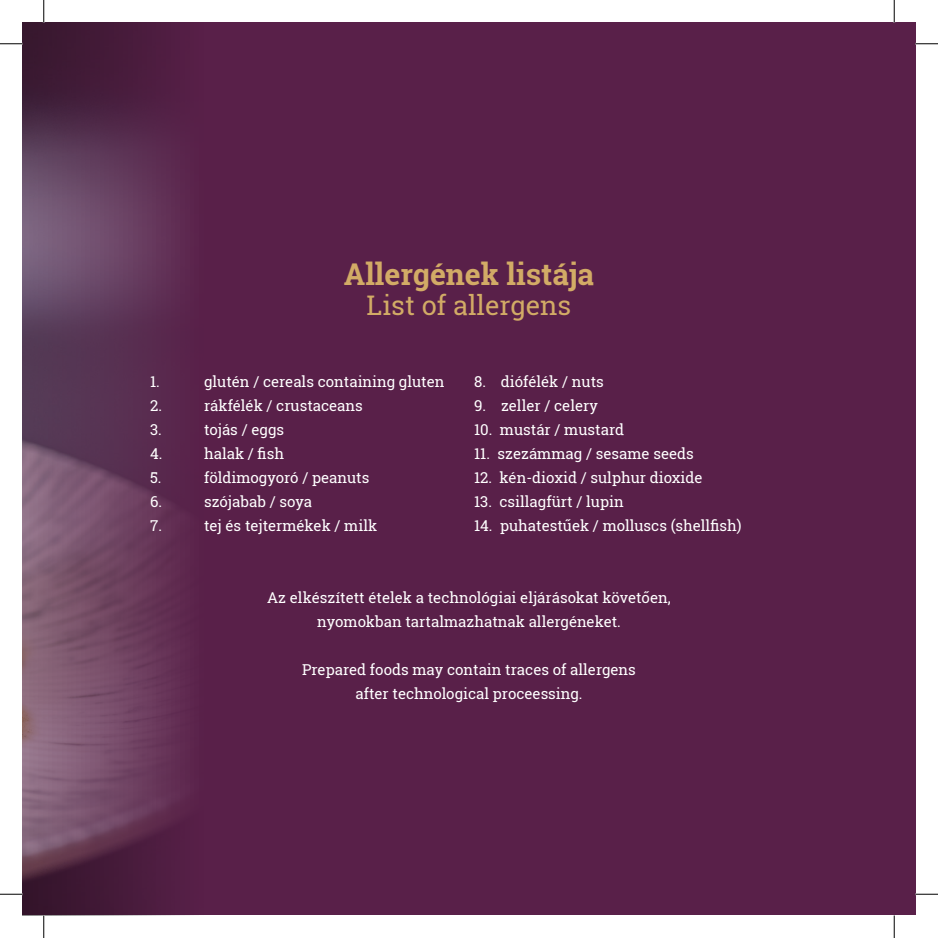
<style>
.page{position:relative;width:938px;height:938px;background:#fff}
.page>*{position:absolute;margin:0;border:0;box-sizing:border-box;transform-origin:0 0}
.t1{font:700 30px "Roboto Slab";color:#d2ab66}
.t2{font:27px "Roboto Slab";color:#d2ab66}
.t3{font:15px/24px "Roboto Slab";color:#fff;text-align:center}
</style>
<div class="page">
<div style="left:22px;top:22px;width:893px;height:893px;background:#592049"></div>
<img style="left:22px;top:22px;width:163px;height:893px">
<hr style="left:43px;top:0;width:2px;height:23px;background:#fff">
<hr style="left:893px;top:0;width:2px;height:23px;background:#fff">
<svg style="left:0;top:44px;width:22px;height:1px"></svg>
<svg style="left:915px;top:44px;width:23px;height:1px"></svg>
<svg style="left:0;top:894px;width:22px;height:1px"></svg>
<svg style="left:915px;top:894px;width:23px;height:1px"></svg>
<svg style="left:44px;top:0;width:1px;height:23px"></svg>
<svg style="left:44px;top:915px;width:1px;height:23px"></svg>
<svg style="left:894px;top:0;width:1px;height:23px"></svg>
<svg style="left:894px;top:915px;width:1px;height:23px"></svg>
<h1 class="t1" style="left:344px;top:253px;width:252px">Allergének listája</h1>
<h2 class="t2" style="left:367px;top:287px;width:206px">List of allergens</h2>
<p class="t3" style="left:150px;top:369px;width:11px">1.</p>
<p class="t3" style="left:204px;top:369px;width:242px">glutén / cereals containing gluten</p>
<p class="t3" style="left:474px;top:369px;width:131px">8. diófélék / nuts</p>
<p class="t3" style="left:150px;top:393px;width:13px">2.</p>
<p class="t3" style="left:204px;top:393px;width:160px">rákfélék / crustaceans</p>
<p class="t3" style="left:474px;top:393px;width:125px">9. zeller / celery</p>
<p class="t3" style="left:150px;top:417px;width:13px">3.</p>
<p class="t3" style="left:204px;top:417px;width:82px">tojás / eggs</p>
<p class="t3" style="left:474px;top:417px;width:151px">10. mustár / mustard</p>
<p class="t3" style="left:150px;top:441px;width:14px">4.</p>
<p class="t3" style="left:204px;top:441px;width:81px">halak / fish</p>
<p class="t3" style="left:474px;top:441px;width:221px">11. szezámmag / sesame seeds</p>
<p class="t3" style="left:150px;top:465px;width:13px">5.</p>
<p class="t3" style="left:204px;top:465px;width:167px">földimogyoró / peanuts</p>
<p class="t3" style="left:474px;top:465px;width:230px">12. kén-dioxid / sulphur dioxide</p>
<p class="t3" style="left:150px;top:489px;width:13px">6.</p>
<p class="t3" style="left:204px;top:489px;width:110px">szójabab / soya</p>
<p class="t3" style="left:474px;top:489px;width:151px">13. csillagfürt / lupin</p>
<p class="t3" style="left:150px;top:513px;width:13px">7.</p>
<p class="t3" style="left:204px;top:513px;width:175px">tej és tejtermékek / milk</p>
<p class="t3" style="left:474px;top:513px;width:269px">14. puhatestűek / molluscs (shellfish)</p>
<p class="t3" style="left:267px;top:585px;width:405px">Az elkészített ételek a technológiai eljárásokat követően, nyomokban tartalmazhatnak allergéneket.</p>
<p class="t3" style="left:302px;top:657px;width:335px">Prepared foods may contain traces of allergens after technological proceessing.</p>
</div>
